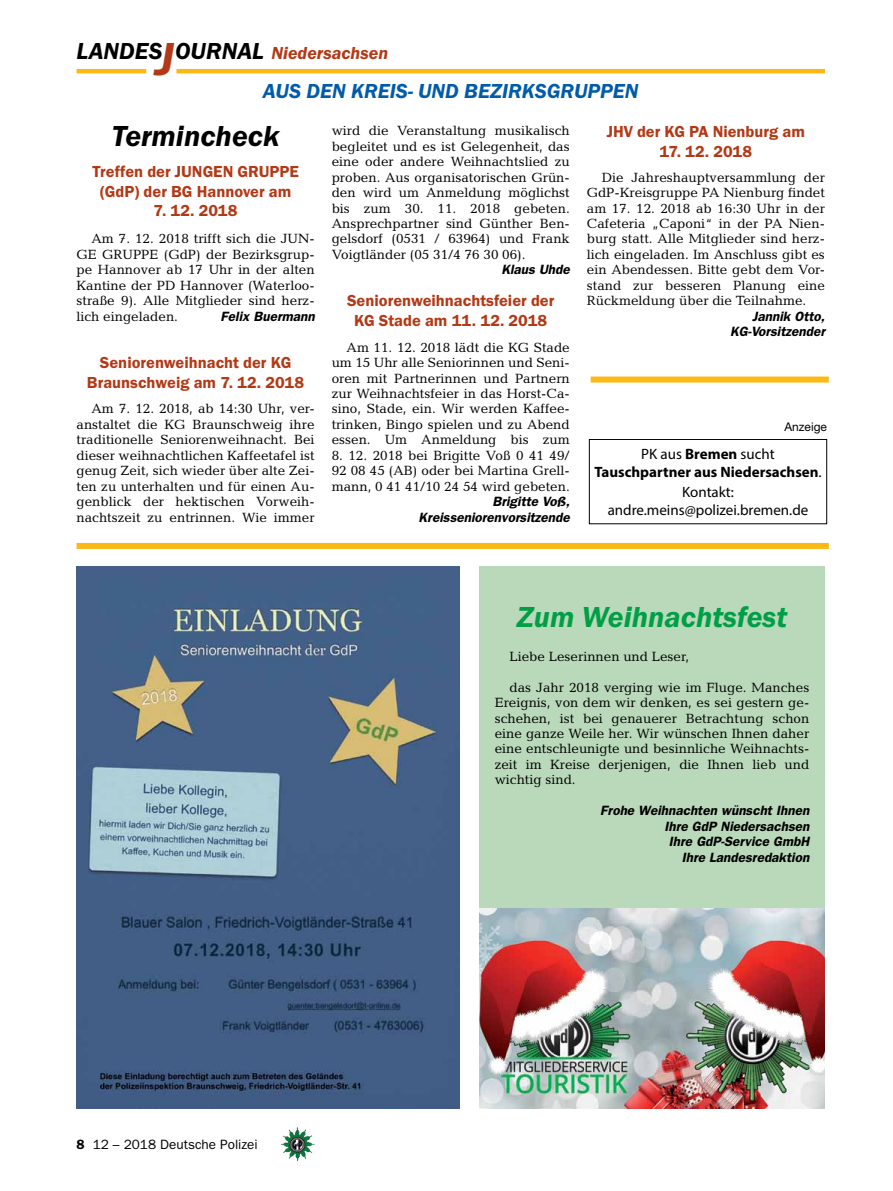
<style>
.page{position:relative;width:893px;height:1191px;background:#fff}
.page>*{position:absolute;margin:0;border:0;box-sizing:border-box;transform-origin:0 0}
.t1{font:italic 600 30px "Franklin Gothic Itc T";color:#009f47}
.t2{font:italic 600 30px "Franklin Gothic Itc T";letter-spacing:-.005em;color:#000}
.t3{font:italic 600 21px "Franklin Gothic Itc T";color:#005baa}
.t4{font:italic 600 18px "Franklin Gothic Itc T";color:#b33916}
.t5{font:600 16.5px/19.5px "Franklin Gothic Itc T";color:#b33916;text-align:center}
.t6{font:700 15px/18px "Myriad Pro";color:#000;text-align:center}
.t7{font:15px/18px "Myriad Pro";color:#000;text-align:center}
.t8{font:13.5px/15.5px "Candida";color:#000;text-align:justify}
.t9{font:italic 600 13.5px/15.5px "Franklin Gothic";color:#000;text-align:right}
.t10{font:13.5px "Franklin Gothic";color:#000}
.t11{font:12px "Helvetica Neue";color:#000}
.s1{font-size:24px;color:#000}
.s2{font-size:48px}
.s3{font-weight:400}
.s4{font-weight:600}
</style>
<div class="page">
<hr style="left:77px;top:69px;width:69px;height:4px;background:#fdb913">
<hr style="left:176px;top:69px;width:649px;height:4px;background:#fdb913">
<img style="left:281px;top:1128px;width:16px;height:24px">
<div style="left:479px;top:567px;width:346px;height:341px;background:#b9d9ba"></div>
<div style="left:589px;top:439px;width:238px;height:85px;border:1px solid #000"></div>
<div style="left:591px;top:376px;width:238px;height:6px;background:#fdb913"></div>
<img style="left:77px;top:567px;width:382px;height:542px">
<img style="left:479px;top:908px;width:346px;height:201px">
<div style="left:77px;top:543px;width:752px;height:6px;background:#fdb913"></div>
<h3 class="t4" style="left:77px;top:42px;width:313px"><span class="s1">LANDES</span><span class="s2">J</span><span class="s1">OURNAL</span> Niedersachsen</h3>
<h2 class="t3" style="left:263px;top:79px;width:58px">Aus den</h2>
<h2 class="t3" style="left:351px;top:79px;width:82px">Kreis- und</h2>
<h2 class="t3" style="left:464px;top:79px;width:85px">Bezirksgru</h2>
<h2 class="t3" style="left:588px;top:79px;width:39px">ppen</h2>
<h1 class="t2" style="left:112px;top:119px;width:170px">Termincheck</h1>
<p class="t8" style="left:332px;top:123px;width:240px;text-align:left">wird die Veranstaltung musikalisch begleitet und es ist Gelegenheit, das eine oder andere Weihnachtslied zu proben. Aus organisatorischen Grün&shy;den wird um Anmeldung möglichst bis zum 30. 11. 2018 gebeten.<br>Ansprechpartner sind Günther Ben&shy;gelsdorf (0531 / 63964) und Frank Voigtländer (05 31/4 76 30 06).</p>
<p class="t9" style="left:501px;top:262px;width:70px">Klaus Uhde</p>
<p class="t5" style="left:347px;top:291px;width:209px">Seniorenweihnachtsfeier der<br>KG Stade am 11. 12. 2018</p>
<p class="t8" style="left:332px;top:339px;width:240px;text-indent:15px">Am 11. 12. 2018 lädt die KG Stade um 15 Uhr alle Seniorinnen und Seni&shy;oren mit Partnerinnen und Partnern zur Weihnachtsfeier in das Horst-Ca&shy;sino, Stade, ein. Wir werden Kaffee&shy;trinken, Bingo spielen und zu Abend essen. Um Anmeldung bis zum</p>
<p class="t8" style="left:332px;top:447px;width:240px">8. 12. 2018 bei Brigitte Voß 0 41 49/ 92 08 45 (AB) oder bei Martina Grell&shy;mann, 0 41 41/10 24 54 wird gebeten.</p>
<p class="t9" style="left:419px;top:494px;width:153px">Brigitte Voß,<br>Kreisseniorenvorsitzende</p>
<p class="t5" style="left:92px;top:162px;width:208px">Treffen der JUNGEN GRUPPE (GdP) der BG Hannover am</p>
<p class="t5" style="left:154px;top:201px;width:85px">7. 12. 2018</p>
<p class="t8" style="left:77px;top:231px;width:240px;text-indent:15px">Am 7. 12. 2018 trifft sich die JUN-GE GRUPPE (GdP) der Bezirksgrup&shy;pe Hannover ab 17 Uhr in der alten Kantine der PD Hannover (Waterloo&shy;straße 9). Alle Mitglieder sind herz&shy;lich eingeladen.</p>
<p class="t9" style="left:221px;top:308px;width:96px">Felix Buermann</p>
<p class="t5" style="left:87px;top:352px;width:219px">Seniorenweihnacht der KG<br>Braunschweig am 7. 12. 2018</p>
<p class="t8" style="left:77px;top:401px;width:240px;text-indent:15px">Am 7. 12. 2018, ab 14:30 Uhr, ver&shy;anstaltet die KG Braunschweig ihre traditionelle Seniorenweihnacht. Bei dieser weihnachtlichen Kaffeetafel ist genug Zeit, sich wieder über alte Zei&shy;ten zu unterhalten und für einen Au&shy;genblick der hektischen Vorweih&shy;nachtszeit zu entrinnen. Wie immer</p>
<p class="t5" style="left:607px;top:122px;width:200px">JHV der KG PA Nienburg am</p>
<p class="t5" style="left:659px;top:141px;width:94px">17. 12. 2018</p>
<p class="t8" style="left:587px;top:169px;width:240px;text-indent:15px">Die Jahreshauptversammlung der GdP-Kreisgruppe PA Nienburg findet am 17. 12. 2018 ab 16:30 Uhr in der Cafeteria „Caponi“ in der PA Nien&shy;burg statt. Alle Mitglieder sind herz&shy;lich eingeladen. Im Anschluss gibt es ein Abendessen. Bitte gebt dem Vor&shy;stand zur besseren Planung eine Rückmeldung über die Teilnahme.</p>
<p class="t9" style="left:730px;top:308px;width:96px">Jannik Otto,<br>KG-Vorsitzender</p>
<p class="t11" style="left:784px;top:419px;width:44px">Anzeige</p>
<p class="t6" style="left:594px;top:444px;width:229px"><span class="s3">PK aus</span> Bremen <span class="s3">sucht<br></span>Tauschpartner aus Niedersachsen<span class="s3">.</span></p>
<p class="t7" style="left:608px;top:483px;width:202px">Kontakt: andre.meins@polizei.bremen.de</p>
<p class="t10" style="left:77px;top:1136px;width:183px"><span class="s4">8</span> 12 – 2018 Deutsche Polizei</p>
<h1 class="t1" style="left:517px;top:599px;width:273px">Zum Weihnachtsfest</h1>
<p class="t8" style="left:510px;top:648px;width:181px">Liebe Leserinnen und Leser,</p>
<p class="t8" style="left:495px;top:679px;width:316px;text-indent:15px">das Jahr 2018 verging wie im Fluge. Manches Ereignis, von dem wir denken, es sei gestern ge&shy;schehen, ist bei genauerer Betrachtung schon eine ganze Weile her. Wir wünschen Ihnen daher eine entschleunigte und besinnliche Weihnachts&shy;zeit im Kreise derjenigen, die Ihnen lieb und wichtig sind.</p>
<p class="t9" style="left:600px;top:803px;width:211px">Frohe Weihnachten wünscht Ihnen<br>Ihre GdP Niedersachsen<br>Ihre GdP-Service GmbH<br>Ihre Landesredaktion</p>
</div>
